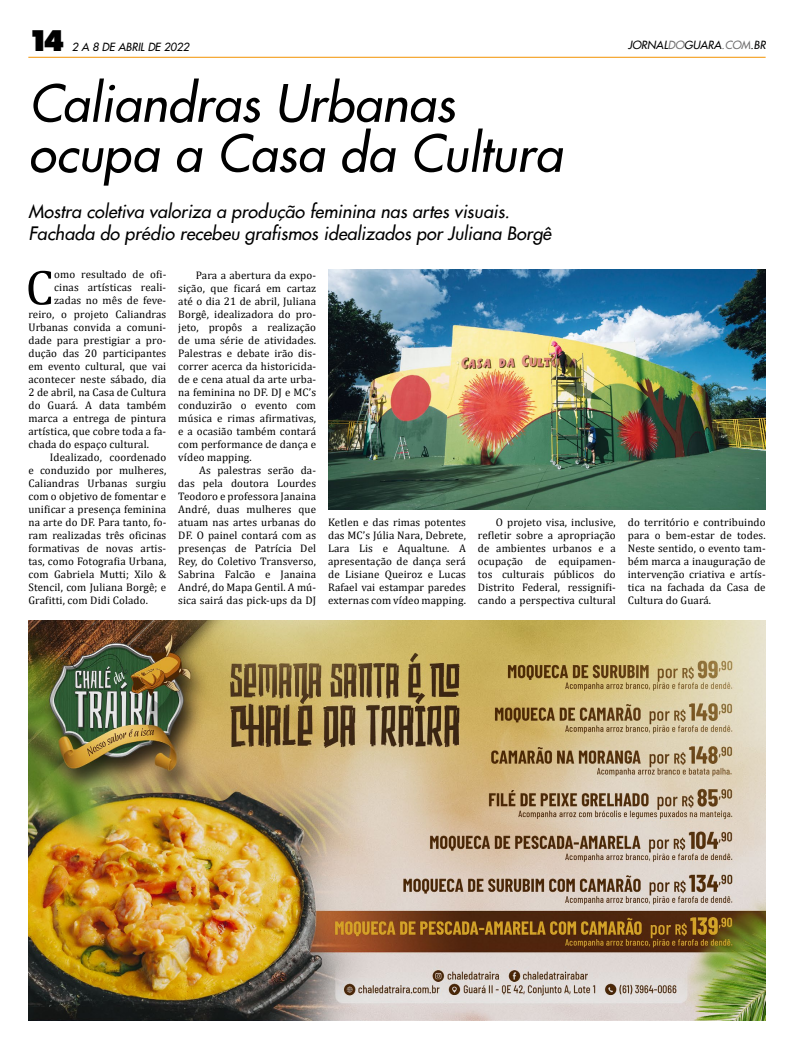
<style>
.page{position:relative;width:794px;height:1049px;background:#fff}
.page>*{position:absolute;margin:0;border:0;box-sizing:border-box;transform-origin:0 0}
.t1{font:italic 50px/50px "Futura 2";color:#000}
.t2{font:50px "Cambria";color:#000}
.t3{font:900 29.6px "Futura BT";color:#000}
.t4{font:italic 18px/22px "Futura 2";color:#000}
.t5{font:11px/13px "Cambria";letter-spacing:.01em;color:#000;text-align:justify}
.t6{font:italic 11px "Futura 2";color:#000}
.s1{color:#706f6f}
</style>
<div class="page">
<hr style="left:28px;top:57px;width:737px;height:1px;background:#f39200">
<img style="left:28px;top:621px;width:737px;height:399px">
<img style="left:329px;top:270px;width:436px;height:239px">
<h2 class="t3" style="left:28px;top:22px;width:37px">14</h2>
<p class="t6" style="left:72px;top:39px;width:119px">2 A 8 DE ABRIL DE 2022</p>
<p class="t6" style="left:628px;top:38px;width:139px">JORNAL<span class="s1">DO</span>GUARA<span class="s1">.COM</span>.BR</p>
<h1 class="t1" style="left:28px;top:78px;width:535px">Caliandras Urbanas ocupa a Casa da Cultura</h1>
<h3 class="t4" style="left:28px;top:200px;width:524px">Mostra coletiva valoriza a produção feminina nas artes visuais.<br>Fachada do prédio recebeu grafismos idealizados por Juliana Borgê</h3>
<h1 class="t2" style="left:26px;top:258px;width:30px">C</h1>
<p class="t5" style="left:54px;top:268px;width:114px">omo resultado de ofi-</p>
<p class="t5" style="left:178px;top:268px;width:139px;text-indent:17px">Para a abertura da expo&shy;sição, que ficará em cartaz até o dia 21 de abril, Juliana Borgê, idealizadora do pro&shy;jeto, propôs a realização de uma série de atividades.<br>Palestras e debate irão dis&shy;correr acerca da historicida&shy;de e cena atual da arte urba&shy;na feminina no DF. DJ e MC’s conduzirão o evento com música e rimas afirmativas, e a ocasião também contará com performance de dança e vídeo mapping.</p>
<p class="t5" style="left:178px;top:463px;width:139px;text-indent:21px">As palestras serão da&shy;das pela doutora Lourdes Teodoro e professora Janaina André, duas mulheres que atuam nas artes urbanas do DF. O painel contará com as presenças de Patrícia Del Rey, do Coletivo Transverso, Sabrina Falcão e Janaina André, do Mapa Gentil. A mú&shy;sica sairá das pick-ups da DJ</p>
<p class="t5" style="left:54px;top:281px;width:114px">cinas artísticas reali-</p>
<p class="t5" style="left:54px;top:294px;width:114px">zadas no mês de feve-</p>
<p class="t5" style="left:28px;top:307px;width:139px">reiro, o projeto Caliandras</p>
<p class="t5" style="left:28px;top:320px;width:139px">Urbanas convida a comuni-</p>
<p class="t5" style="left:28px;top:333px;width:139px">dade para prestigiar a pro-</p>
<p class="t5" style="left:28px;top:346px;width:139px">dução das 20 participantes</p>
<p class="t5" style="left:28px;top:359px;width:139px">em evento cultural, que vai</p>
<p class="t5" style="left:28px;top:372px;width:139px">acontecer neste sábado, dia</p>
<p class="t5" style="left:28px;top:385px;width:139px">2 de abril, na Casa de Cultura</p>
<p class="t5" style="left:28px;top:398px;width:139px">do Guará. A data também</p>
<p class="t5" style="left:28px;top:411px;width:139px">marca a entrega de pintura</p>
<p class="t5" style="left:28px;top:424px;width:139px">artística, que cobre toda a fa-</p>
<p class="t5" style="left:28px;top:437px;width:122px">chada do espaço cultural.</p>
<p class="t5" style="left:50px;top:450px;width:118px">Idealizado, coordenado</p>
<p class="t5" style="left:28px;top:463px;width:139px">e conduzido por mulheres,</p>
<p class="t5" style="left:28px;top:476px;width:139px">Caliandras Urbanas surgiu</p>
<p class="t5" style="left:28px;top:489px;width:139px">com o objetivo de fomentar e</p>
<p class="t5" style="left:28px;top:502px;width:139px">unificar a presença feminina</p>
<p class="t5" style="left:28px;top:515px;width:139px">na arte do DF. Para tanto, fo-</p>
<p class="t5" style="left:28px;top:528px;width:139px">ram realizadas três oficinas</p>
<p class="t5" style="left:28px;top:541px;width:139px">formativas de novas artis-</p>
<p class="t5" style="left:28px;top:554px;width:139px">tas, como Fotografia Urbana,</p>
<p class="t5" style="left:28px;top:567px;width:139px">com Gabriela Mutti; Xilo &amp;</p>
<p class="t5" style="left:28px;top:580px;width:139px">Stencil, com Juliana Borgê; e</p>
<p class="t5" style="left:28px;top:593px;width:121px">Grafitti, com Didi Colado.</p>
<p class="t5" style="left:328px;top:516px;width:139px">Ketlen e das rimas potentes das MC’s Júlia Nara, Debrete, Lara Lis e Aqualtune. A apresentação de dança será de Lisiane Queiroz e Lucas Rafael vai estampar paredes externas com vídeo mapping.</p>
<p class="t5" style="left:478px;top:516px;width:139px;text-indent:18px">O projeto visa, inclusive, refletir sobre a apropriação de ambientes urbanos e a ocupação de equipamen&shy;tos culturais públicos do Distrito Federal, ressignifi&shy;cando a perspectiva cultural</p>
<p class="t5" style="left:628px;top:516px;width:139px">do território e contribuindo para o bem-estar de todes.<br>Neste sentido, o evento tam&shy;bém marca a inauguração de intervenção criativa e artís&shy;tica na fachada da Casa de Cultura do Guará.</p>
</div>
